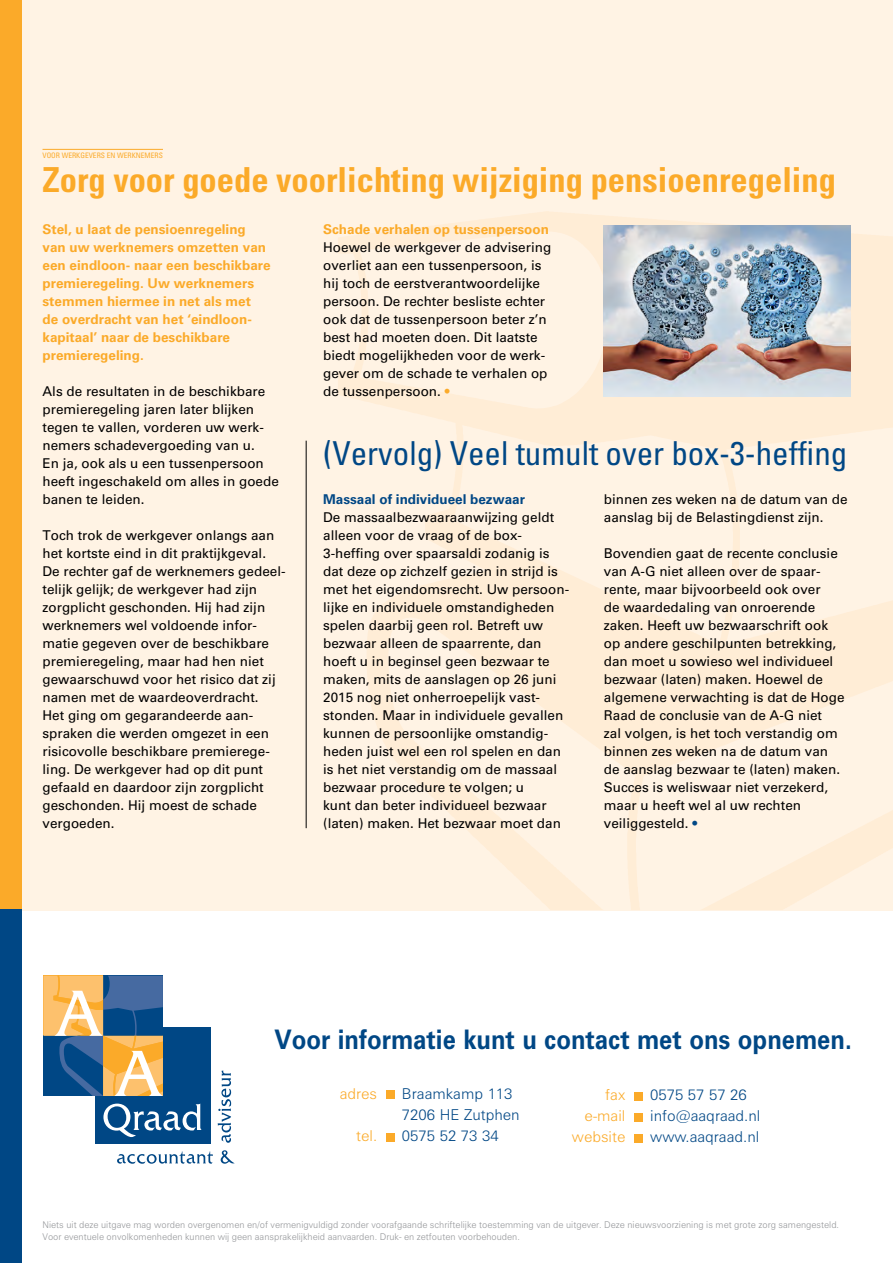
<style>
.page{position:relative;width:893px;height:1263px;background:#fff}
.page>*{position:absolute;margin:0;border:0;box-sizing:border-box;transform-origin:0 0}
.t1{font:700 condensed 34.5px "Univers LT Std";color:#fbaa29}
.t2{font:condensed 33px "Univers LT Std";color:#004785}
.t3{font:700 27px "Zurich BT";color:#004785;scale:.9 1}
.t4{font:300 15px/21px "Zurich BT";color:#004785}
.t5{font:300 15px "Zurich BT";color:#fbaa29}
.t6{font:13.5px/18px "Univers LT Std";color:#000}
.t7{font:700 13.5px/18px "Univers LT Std";color:#fbaa29}
.t8{font:700 13.5px "Univers LT Std";color:#004785}
.t9{font:300 9.3px/11.1px "Zurich BT";color:#939598}
.t10{font:condensed 7.5px "Univers LT Std";color:#fbaa29}
.s1{color:#fbaa29}
.s2{color:#004785}
</style>
<div class="page">
<div style="left:0;top:0;width:893px;height:910px;background:linear-gradient(to right,#fff3e5,#fff1df)"></div>
<div style="left:0;top:0;width:21px;height:1263px;background:#004785"></div>
<div style="left:0;top:0;width:21px;height:909px;background:#fbaa29"></div>
<div style="left:95px;top:1028px;width:116px;height:116px;background:#004785"></div>
<svg style="left:103px;top:1103px;width:99px;height:34px"></svg>
<svg style="left:43px;top:976px;width:120px;height:120px;background:#8c8d82"></svg>
<svg style="left:117px;top:1151px;width:96px;height:13px"></svg>
<svg style="left:221px;top:1150px;width:14px;height:14px"></svg>
<svg style="left:218px;top:1071px;width:13px;height:72px"></svg>
<div style="left:386px;top:1090px;width:8px;height:9px;background:#fbaa29"></div>
<div style="left:386px;top:1133px;width:8px;height:9px;background:#fbaa29"></div>
<div style="left:634px;top:1092px;width:9px;height:8px;background:#fbaa29"></div>
<div style="left:634px;top:1113px;width:9px;height:9px;background:#fbaa29"></div>
<div style="left:634px;top:1135px;width:9px;height:8px;background:#fbaa29"></div>
<hr style="left:43px;top:149px;width:120px;height:1px;background:#fbaa29">
<img style="left:604px;top:225px;width:246px;height:171px">
<hr style="left:306px;top:441px;width:1px;height:387px;background:#000">
<p class="t10" style="left:43px;top:151px;width:122px">VOOR WERKGEVERS EN WERKNEMERS</p>
<h1 class="t1" style="left:43px;top:159px;width:795px">Zorg voor goede voorlichting wijziging pensioenregeling</h1>
<p class="t7" style="left:323px;top:220px;width:227px">Schade verhalen op tussenpersoon</p>
<p class="t6" style="left:323px;top:238px;width:230px">Hoewel de werkgever de advisering overliet aan een tussenpersoon, is hij toch de eerstverantwoordelijke persoon. De rechter besliste echter ook dat de tussenpersoon beter z’n best had moeten doen. Dit laatste biedt mogelijkheden voor de werk&shy;gever om de schade te verhalen op de tussenpersoon. <span class="s1">•</span></p>
<p class="t7" style="left:43px;top:220px;width:230px">Stel, u laat de pensioenregeling van uw werknemers omzetten van een eindloon- naar een beschikbare premieregeling. Uw werknemers stemmen hiermee in net als met<br>de overdracht van het ‘eindloon&shy;kapitaal’ naar de beschikbare premieregeling.</p>
<p class="t6" style="left:43px;top:382px;width:238px">Als de resultaten in de beschikbare premieregeling jaren later blijken tegen te vallen, vorderen uw werk&shy;nemers schadevergoeding van u.<br>En ja, ook als u een tussenpersoon heeft ingeschakeld om alles in goede banen te leiden.</p>
<p class="t6" style="left:43px;top:526px;width:245px">Toch trok de werkgever onlangs aan het kortste eind in dit praktijkgeval.<br>De rechter gaf de werknemers gedeel&shy;telijk gelijk; de werkgever had zijn zorgplicht geschonden. Hij had zijn werknemers wel voldoende infor&shy;matie gegeven over de beschikbare premieregeling, maar had hen niet gewaarschuwd voor het risico dat zij namen met de waardeoverdracht.<br>Het ging om gegarandeerde aan&shy;spraken die werden omgezet in een risicovolle beschikbare premierege&shy;ling. De werkgever had op dit punt gefaald en daardoor zijn zorgplicht geschonden. Hij moest de schade vergoeden.</p>
<h2 class="t2" style="left:323px;top:432px;width:526px">(VERVOLG) VEEL TUMULT OVER BOX-3-HEFFING</h2>
<p class="t8" style="left:323px;top:491px;width:203px">Massaal of individueel bezwaar</p>
<p class="t6" style="left:323px;top:508px;width:248px">De massaalbezwaaraanwijzing geldt alleen voor de vraag of de box-3-heffing over spaarsaldi zodanig is dat deze op zichzelf gezien in strijd is met het eigendomsrecht. Uw persoon&shy;lijke en individuele omstandigheden spelen daarbij geen rol. Betreft uw bezwaar alleen de spaarrente, dan hoeft u in beginsel geen bezwaar te maken, mits de aanslagen op 26 juni 2015 nog niet onherroepelijk vast&shy;stonden. Maar in individuele gevallen kunnen de persoonlijke omstandig&shy;heden juist wel een rol spelen en dan is het niet verstandig om de massaal bezwaar procedure te volgen; u<br>kunt dan beter individueel bezwaar (laten) maken. Het bezwaar moet dan</p>
<p class="t6" style="left:604px;top:490px;width:245px">binnen zes weken na de datum van de aanslag bij de Belastingdienst zijn.</p>
<p class="t6" style="left:604px;top:544px;width:242px">Bovendien gaat de recente conclusie van A-G niet alleen over de spaar&shy;rente, maar bijvoorbeeld ook over<br>de waardedaling van onroerende zaken. Heeft uw bezwaarschrift ook op andere geschilpunten betrekking, dan moet u sowieso wel individueel bezwaar (laten) maken. Hoewel de algemene verwachting is dat de Hoge Raad de conclusie van de A-G niet<br>zal volgen, is het toch verstandig om binnen zes weken na de datum van de aanslag bezwaar te (laten) maken.<br>Succes is weliswaar niet verzekerd, maar u heeft wel al uw rechten veiliggesteld. <span class="s2">•</span></p>
<h3 class="t3" style="left:274px;top:1023px;width:643px">Voor informatie kunt u contact met ons opnemen.</h3>
<p class="t5" style="left:340px;top:1084px;width:39px">adres</p>
<p class="t4" style="left:402px;top:1083px;width:119px">Braamkamp 113<br>7206 HE Zutphen</p>
<p class="t5" style="left:356px;top:1126px;width:22px">tel.</p>
<p class="t4" style="left:402px;top:1125px;width:98px">0575 52 73 34</p>
<p class="t5" style="left:605px;top:1086px;width:22px">fax</p>
<p class="t4" style="left:650px;top:1084px;width:98px">0575 57 57 26</p>
<p class="t5" style="left:585px;top:1107px;width:42px">e-mail</p>
<p class="t4" style="left:650px;top:1105px;width:112px">info@aaqraad.nl</p>
<p class="t5" style="left:572px;top:1128px;width:55px">website</p>
<p class="t4" style="left:650px;top:1126px;width:111px">www.aaqraad.nl</p>
<p class="t9" style="left:43px;top:1219px;width:798px">Niets uit deze uitgave mag worden overgenomen en/of vermenigvuldigd zonder voorafgaande schriftelijke toestemming van de uitgever. Deze nieuwsvoorziening is met grote zorg samengesteld.<br>Voor eventuele onvolkomenheden kunnen wij geen aansprakelijkheid aanvaarden. Druk- en zetfouten voorbehouden.</p>
</div>
